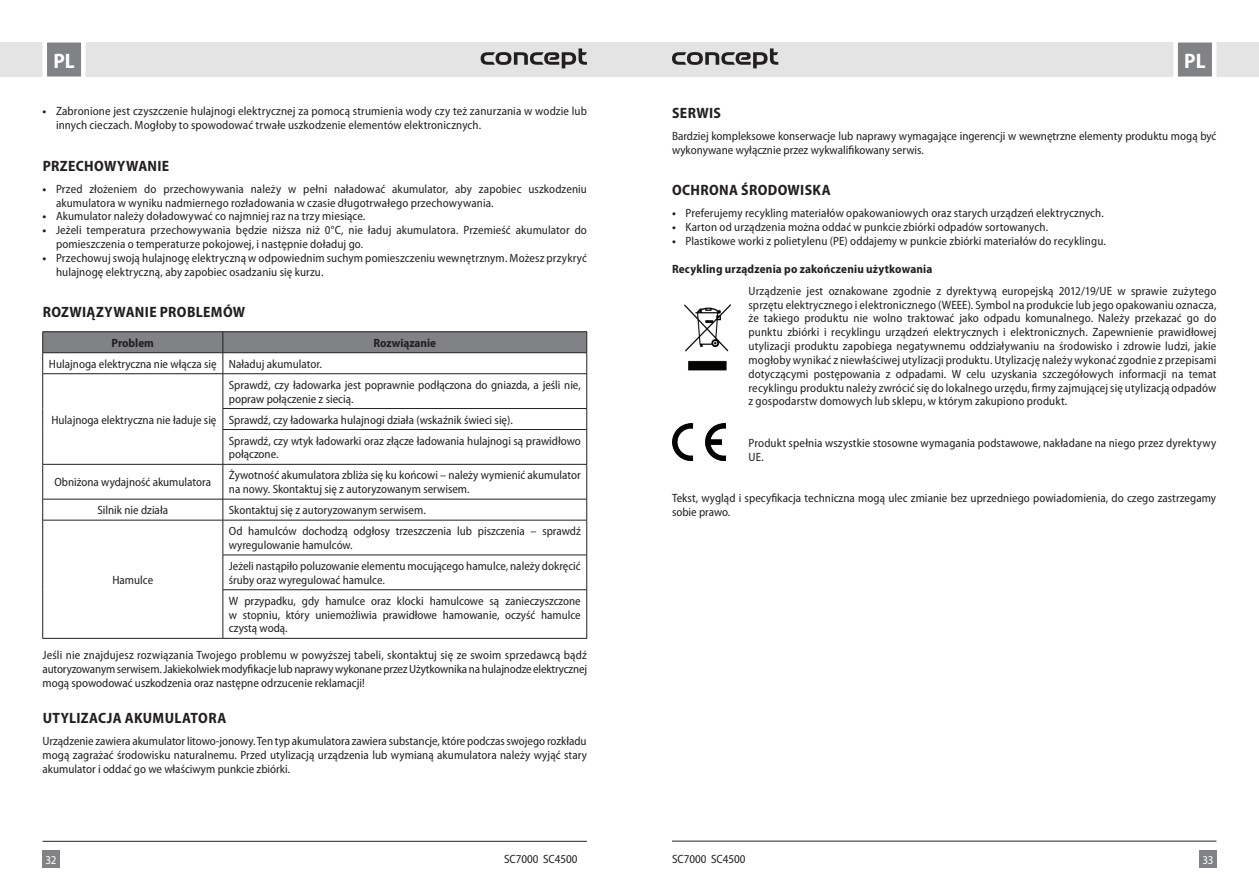
<style>
.page{position:relative;width:1259px;height:893px;background:#fff}
.page>*{position:absolute;margin:0;border:0;box-sizing:border-box;transform-origin:0 0}
.t1{font:700 semi-condensed 21px "Myriad Pro";color:#fff}
.t2{font:700 semi-condensed 15px "Myriad Pro";letter-spacing:.02em;color:#231f20}
.t3{font:semi-condensed 12px/13.8px "Myriad Pro";color:#231f20}
.t4{font:700 semi-condensed 12px "Myriad Pro";letter-spacing:.015em;color:#231f20}
.t5{font:semi-condensed 12px "Myriad Pro";color:#fff}
.s1{font-weight:700}
</style>
<div class="page">
<div style="left:629px;top:43px;width:630px;height:34px;background:#e4e4e4"></div>
<div style="left:0;top:43px;width:629px;height:34px;background:#e4e4e4"></div>
<div style="left:43px;top:850px;width:17px;height:17px;background:#808285"></div>
<div style="left:1199px;top:850px;width:17px;height:17px;background:#808285"></div>
<svg style="left:1171px;top:42px;width:47px;height:35px;background:#a3a4a6"></svg>
<svg style="left:40px;top:42px;width:48px;height:35px;background:#a4a6a8"></svg>
<hr style="left:672px;top:841px;width:544px;height:1px;background:#231f20">
<hr style="left:43px;top:841px;width:544px;height:1px;background:#231f20">
<svg style="left:480px;top:48px;width:107px;height:20px"></svg>
<svg style="left:672px;top:48px;width:106px;height:20px"></svg>
<hr style="left:43px;top:331px;width:180px;height:1px;background:#231f20">
<hr style="left:223px;top:331px;width:364px;height:1px;background:#231f20">
<svg style="left:42px;top:332px;width:545px;height:42px"></svg>
<hr style="left:43px;top:373px;width:180px;height:1px;background:#231f20">
<hr style="left:42px;top:374px;width:1px;height:34px;background:#231f20">
<hr style="left:223px;top:373px;width:364px;height:1px;background:#231f20">
<hr style="left:223px;top:374px;width:1px;height:34px;background:#231f20">
<hr style="left:586px;top:374px;width:1px;height:34px;background:#231f20">
<svg style="left:42px;top:408px;width:1px;height:21px"></svg>
<hr style="left:223px;top:408px;width:364px;height:1px;background:#231f20">
<svg style="left:223px;top:409px;width:1px;height:20px"></svg>
<svg style="left:586px;top:409px;width:1px;height:20px"></svg>
<hr style="left:42px;top:429px;width:1px;height:35px;background:#231f20">
<hr style="left:223px;top:429px;width:364px;height:1px;background:#231f20">
<hr style="left:223px;top:430px;width:1px;height:34px;background:#231f20">
<hr style="left:586px;top:430px;width:1px;height:34px;background:#231f20">
<hr style="left:43px;top:464px;width:180px;height:1px;background:#231f20">
<hr style="left:42px;top:464px;width:1px;height:35px;background:#231f20">
<hr style="left:223px;top:464px;width:364px;height:1px;background:#231f20">
<hr style="left:223px;top:464px;width:1px;height:35px;background:#231f20">
<hr style="left:586px;top:464px;width:1px;height:35px;background:#231f20">
<hr style="left:43px;top:499px;width:180px;height:1px;background:#231f20">
<svg style="left:42px;top:499px;width:1px;height:21px"></svg>
<hr style="left:223px;top:499px;width:364px;height:1px;background:#231f20">
<svg style="left:223px;top:499px;width:1px;height:21px"></svg>
<svg style="left:586px;top:499px;width:1px;height:21px"></svg>
<hr style="left:43px;top:520px;width:180px;height:1px;background:#231f20">
<hr style="left:42px;top:520px;width:1px;height:35px;background:#231f20">
<hr style="left:223px;top:520px;width:364px;height:1px;background:#231f20">
<hr style="left:223px;top:520px;width:1px;height:35px;background:#231f20">
<hr style="left:586px;top:520px;width:1px;height:35px;background:#231f20">
<hr style="left:42px;top:555px;width:1px;height:35px;background:#231f20">
<hr style="left:223px;top:555px;width:364px;height:1px;background:#231f20">
<hr style="left:223px;top:555px;width:1px;height:35px;background:#231f20">
<hr style="left:586px;top:555px;width:1px;height:35px;background:#231f20">
<hr style="left:42px;top:590px;width:1px;height:48px;background:#231f20">
<hr style="left:223px;top:589px;width:364px;height:1px;background:#231f20">
<hr style="left:223px;top:590px;width:1px;height:48px;background:#231f20">
<hr style="left:586px;top:590px;width:1px;height:48px;background:#231f20">
<hr style="left:43px;top:638px;width:180px;height:1px;background:#231f20">
<hr style="left:223px;top:638px;width:364px;height:1px;background:#231f20">
<img style="left:684px;top:304px;width:48px;height:67px">
<img style="left:672px;top:423px;width:53px;height:37px">
<h1 class="t1" style="left:53px;top:48px;width:23px">PL</h1>
<h1 class="t1" style="left:1184px;top:48px;width:23px">PL</h1>
<p class="t3" style="left:56px;top:104px;width:532px;text-indent:-14px"><span class="s1">•</span> Zabronione jest czyszczenie hulajnogi elektrycznej za pomocą strumienia wody czy też zanurzania w wodzie lub innych cieczach. Mogłoby to spowodować trwałe uszkodzenie elementów elektronicznych.</p>
<p class="t2" style="left:43px;top:156px;width:128px">PRZECHOWYWANIE</p>
<p class="t3" style="left:56px;top:182px;width:532px;text-indent:-14px"><span class="s1">•</span> Przed złożeniem do przechowywania należy w pełni naładować akumulator, aby zapobiec uszkodzeniu akumulatora w wyniku nadmiernego rozładowania w czasie długotrwałego przechowywania.</p>
<p class="t3" style="left:43px;top:209px;width:324px"><span class="s1">•</span> Akumulator należy doładowywać co najmniej raz na trzy miesiące.</p>
<p class="t3" style="left:56px;top:223px;width:532px;text-indent:-14px"><span class="s1">•</span> Jeżeli temperatura przechowywania będzie niższa niż 0°C, nie ładuj akumulatora. Przemieść akumulator do pomieszczenia o temperaturze pokojowej, i następnie doładuj go.</p>
<p class="t3" style="left:56px;top:251px;width:532px;text-indent:-14px"><span class="s1">•</span> Przechowuj swoją hulajnogę elektryczną w odpowiednim suchym pomieszczeniu wewnętrznym. Możesz przykryć hulajnogę elektryczną, aby zapobiec osadzaniu się kurzu.</p>
<p class="t2" style="left:43px;top:302px;width:204px">ROZWIĄZYWANIE PROBLEMÓW</p>
<p class="t4" style="left:112px;top:335px;width:44px">Problem</p>
<p class="t4" style="left:373px;top:335px;width:64px">Rozwiązanie</p>
<p class="t3" style="left:49px;top:357px;width:274px">Hulajnoga elektryczna nie włącza się Naładuj akumulator.</p>
<p class="t3" style="left:51px;top:412px;width:166px">Hulajnoga elektryczna nie ładuje się</p>
<p class="t3" style="left:229px;top:378px;width:353px">Sprawdź, czy ładowarka jest poprawnie podłączona do gniazda, a jeśli nie, popraw połączenie z siecią.</p>
<p class="t3" style="left:229px;top:409px;width:353px;line-height:21px">Sprawdź, czy ładowarka hulajnogi działa (wskaźnik świeci się).<br>Sprawdź, czy wtyk ładowarki oraz złącze ładowania hulajnogi są prawidłowo</p>
<p class="t3" style="left:229px;top:447px;width:51px">połączone.</p>
<p class="t3" style="left:54px;top:475px;width:158px">Obniżona wydajność akumulatora</p>
<p class="t3" style="left:229px;top:468px;width:353px">Żywotność akumulatora zbliża się ku końcowi – należy wymienić akumulator na nowy. Skontaktuj się z autoryzowanym serwisem.</p>
<p class="t3" style="left:97px;top:503px;width:72px">Silnik nie działa</p>
<p class="t3" style="left:229px;top:503px;width:198px">Skontaktuj się z autoryzowanym serwisem.</p>
<p class="t3" style="left:229px;top:524px;width:353px">Od hamulców dochodzą odgłosy trzeszczenia lub piszczenia – sprawdź wyregulowanie hamulców.</p>
<p class="t3" style="left:229px;top:559px;width:353px">Jeżeli nastąpiło poluzowanie elementu mocującego hamulce, należy dokręcić śruby oraz wyregulować hamulce.</p>
<p class="t3" style="left:229px;top:594px;width:353px;text-align:justify">W przypadku, gdy hamulce oraz klocki hamulcowe są zanieczyszczone w stopniu, który uniemożliwia prawidłowe hamowanie, oczyść hamulce czystą wodą.</p>
<p class="t3" style="left:43px;top:648px;width:546px;text-align:justify">Jeśli nie znajdujesz rozwiązania Twojego problemu w powyższej tabeli, skontaktuj się ze swoim sprzedawcą bądź autoryzowanym serwisem. Jakiekolwiek modyfikacje lub naprawy wykonane przez Użytkownika na hulajnodze elektrycznej mogą spowodować uszkodzenia oraz następne odrzucenie reklamacji!</p>
<p class="t2" style="left:43px;top:708px;width:185px">UTYLIZACJA AKUMULATORA</p>
<p class="t3" style="left:43px;top:734px;width:546px;text-align:justify">Urządzenie zawiera akumulator litowo-jonowy. Ten typ akumulatora zawiera substancje, które podczas swojego rozkładu mogą zagrażać środowisku naturalnemu. Przed utylizacją urządzenia lub wymianą akumulatora należy wyjąć stary akumulator i oddać go we właściwym punkcie zbiórki.</p>
<p class="t3" style="left:112px;top:573px;width:42px">Hamulce</p>
<p class="t2" style="left:672px;top:103px;width:50px">SERWIS</p>
<p class="t3" style="left:672px;top:129px;width:546px">Bardziej kompleksowe konserwacje lub naprawy wymagające ingerencji w wewnętrzne elementy produktu mogą być wykonywane wyłącznie przez wykwalifikowany serwis.</p>
<p class="t2" style="left:672px;top:180px;width:160px">OCHRONA ŚRODOWISKA</p>
<p class="t3" style="left:672px;top:206px;width:433px"><span class="s1">•</span> Preferujemy recykling materiałów opakowaniowych oraz starych urządzeń elektrycznych.</p>
<p class="t3" style="left:672px;top:220px;width:377px"><span class="s1">•</span> Karton od urządzenia można oddać w punkcie zbiórki odpadów sortowanych.</p>
<p class="t3" style="left:672px;top:234px;width:435px"><span class="s1">•</span> Plastikowe worki z polietylenu (PE) oddajemy w punkcie zbiórki materiałów do recyklingu.</p>
<p class="t4" style="left:672px;top:261px;width:262px">Recykling urządzenia po zakończeniu użytkowania</p>
<p class="t3" style="left:748px;top:284px;width:469px;text-align:justify">Urządzenie jest oznakowane zgodnie z dyrektywą europejską 2012/19/UE w sprawie zużytego sprzętu elektrycznego i elektronicznego (WEEE). Symbol na produkcie lub jego opakowaniu oznacza, że takiego produktu nie wolno traktować jako odpadu komunalnego. Należy przekazać go do punktu zbiórki i recyklingu urządzeń elektrycznych i elektronicznych. Zapewnienie prawidłowej utylizacji produktu zapobiega negatywnemu oddziaływaniu na środowisko i zdrowie ludzi, jakie mogłoby wynikać z niewłaściwej utylizacji produktu. Utylizację należy wykonać zgodnie z przepisami dotyczącymi postępowania z odpadami. W celu uzyskania szczegółowych informacji na temat recyklingu produktu należy zwrócić się do lokalnego urzędu, firmy zajmującej się utylizacją odpadów z gospodarstw domowych lub sklepu, w którym zakupiono produkt.</p>
<p class="t3" style="left:748px;top:436px;width:469px">Produkt spełnia wszystkie stosowne wymagania podstawowe, nakładane na niego przez dyrektywy<br>UE.</p>
<p class="t3" style="left:672px;top:491px;width:545px">Tekst, wygląd i specyfikacja techniczna mogą ulec zmianie bez uprzedniego powiadomienia, do czego zastrzegamy sobie prawo.</p>
<p class="t3" style="left:504px;top:851px;width:75px">SC7000 SC4500</p>
<p class="t3" style="left:672px;top:851px;width:75px">SC7000 SC4500</p>
<p class="t5" style="left:45px;top:852px;width:13px">32</p>
<p class="t5" style="left:1202px;top:852px;width:13px">33</p>
</div>
